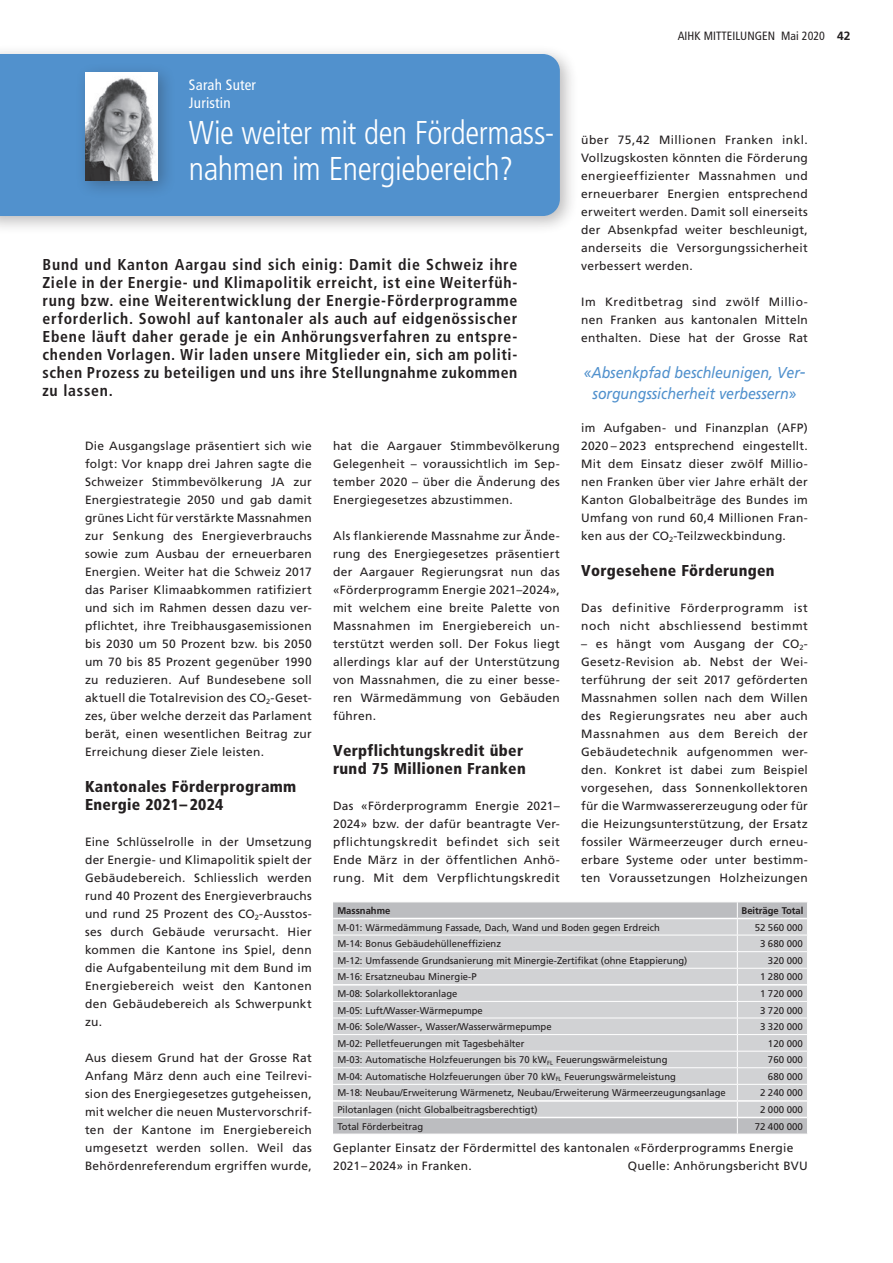
<style>
.page{position:relative;width:893px;height:1263px;background:#fff}
.page>*{position:absolute;margin:0;border:0;box-sizing:border-box;transform-origin:0 0}
.t1{font:300 condensed 33px/36px "Frutiger";letter-spacing:-.01em;color:#fff}
.t2{font:700 condensed 15.75px/18px "Frutiger";letter-spacing:.04em;color:#231f20;text-align:justify}
.t3{font:900 condensed 15.75px/18px "Frutiger";letter-spacing:.02em;color:#231f20}
.t4{font:italic 15.75px/21px "Frutiger";letter-spacing:-.005em;color:#5191cd;text-align:center;scale:.9 1}
.t5{font:condensed 15px/18px "Frutiger";letter-spacing:.015em;color:#fff}
.t6{font:12px/18px "Frutiger";letter-spacing:.025em;color:#231f20;text-align:justify}
.t7{font:12px/18px "Frutiger";letter-spacing:.05em;color:#231f20}
.t8{font:condensed 12px "Frutiger";color:#231f20}
.t9{font:9.75px "Frutiger";color:#231f20}
.t10{font:700 9.75px "Frutiger";color:#231f20}
.s1{font-family:"Frutiger LT";font-weight:700;font-stretch:normal}
</style>
<div class="page">
<div style="left:0;top:44px;width:578px;height:191px;background:#231f20;opacity:.3"></div>
<div style="left:0;top:54px;width:560px;height:162px;background:#5191cd"></div>
<div style="left:75px;top:62px;width:101px;height:137px;background:#231f20;opacity:.3"></div>
<img style="left:85px;top:72px;width:73px;height:108px">
<svg style="left:333px;top:902px;width:474px;height:232px;background:#bebfc2"></svg>
<div style="left:333px;top:919px;width:474px;height:198px;background:#d1d2d4"></div>
<hr style="left:333px;top:935px;width:404px;height:1px;background:#fff">
<hr style="left:737px;top:935px;width:71px;height:1px;background:#fff">
<hr style="left:333px;top:951px;width:404px;height:1px;background:#fff">
<hr style="left:737px;top:951px;width:71px;height:1px;background:#fff">
<hr style="left:333px;top:968px;width:404px;height:1px;background:#fff">
<hr style="left:737px;top:968px;width:71px;height:1px;background:#fff">
<hr style="left:333px;top:1001px;width:404px;height:1px;background:#fff">
<hr style="left:737px;top:1001px;width:71px;height:1px;background:#fff">
<hr style="left:333px;top:1017px;width:404px;height:1px;background:#fff">
<hr style="left:737px;top:1017px;width:71px;height:1px;background:#fff">
<hr style="left:333px;top:1034px;width:404px;height:1px;background:#fff">
<hr style="left:737px;top:1034px;width:71px;height:1px;background:#fff">
<hr style="left:333px;top:1051px;width:404px;height:1px;background:#fff">
<hr style="left:737px;top:1051px;width:71px;height:1px;background:#fff">
<hr style="left:333px;top:1067px;width:404px;height:1px;background:#fff">
<hr style="left:737px;top:1067px;width:71px;height:1px;background:#fff">
<hr style="left:333px;top:1084px;width:404px;height:1px;background:#fff">
<hr style="left:737px;top:1084px;width:71px;height:1px;background:#fff">
<svg style="left:737px;top:902px;width:1px;height:232px"></svg>
<hr style="left:333px;top:984px;width:404px;height:1px;background:#fff">
<hr style="left:737px;top:984px;width:70px;height:1px;background:#fff">
<hr style="left:333px;top:1100px;width:404px;height:2px;background:#fff">
<hr style="left:737px;top:1100px;width:70px;height:2px;background:#fff">
<hr style="left:333px;top:1117px;width:404px;height:1px;background:#fff">
<hr style="left:737px;top:1117px;width:70px;height:1px;background:#fff">
<hr style="left:333px;top:918px;width:404px;height:1px;background:#fff">
<hr style="left:737px;top:918px;width:70px;height:1px;background:#fff">
<p class="t5" style="left:189px;top:76px;width:69px">Sarah Suter<br>Juristin</p>
<h1 class="t1" style="left:189px;top:115px;width:367px">Wie weiter mit den Fördermass&shy;nahmen im Energiebereich?</h1>
<p class="t2" style="left:43px;top:256px;width:476px">Bund und Kanton Aargau sind sich einig: Damit die Schweiz ihre Ziele in der Energie- und Klimapolitik erreicht, ist eine Weiterfüh&shy;rung bzw. eine Weiterentwicklung der Energie-Förderprogramme erforderlich. Sowohl auf kantonaler als auch auf eidgenössischer Ebene läuft daher gerade je ein Anhörungsverfahren zu entspre&shy;chenden Vorlagen. Wir laden unsere Mitglieder ein, sich am politi&shy;schen Prozess zu beteiligen und uns ihre Stellungnahme zukommen zu lassen.</p>
<p class="t8" style="left:678px;top:29px;width:174px">AIHK MITTEILUNGEN Mai 2020 <span class="s1">42</span></p>
<p class="t6" style="left:581px;top:131px;width:228px">über 75,42 Millionen Franken inkl.<br>Vollzugskosten könnten die Förderung energieeffizienter Massnahmen und erneuerbarer Energien entsprechend erweitert werden. Damit soll einerseits der Absenkpfad weiter beschleunigt, anderseits die Versorgungssicherheit verbessert werden.</p>
<p class="t6" style="left:581px;top:293px;width:228px">Im Kreditbetrag sind zwölf Millio&shy;nen Franken aus kantonalen Mitteln enthalten. Diese hat der Grosse Rat</p>
<h2 class="t4" style="left:584px;top:362px;width:248px">«Absenkpfad beschleunigen, Ver&shy;sorgungssicherheit verbessern»</h2>
<p class="t6" style="left:85px;top:437px;width:228px">Die Ausgangslage präsentiert sich wie folgt: Vor knapp drei Jahren sagte die Schweizer Stimmbevölkerung JA zur Energiestrategie 2050 und gab damit grünes Licht für verstärkte Massnahmen zur Senkung des Energieverbrauchs sowie zum Ausbau der erneuerbaren Energien. Weiter hat die Schweiz 2017 das Pariser Klimaabkommen ratifiziert und sich im Rahmen dessen dazu ver&shy;pflichtet, ihre Treibhausgasemissionen bis 2030 um 50 Prozent bzw. bis 2050 um 70 bis 85 Prozent gegenüber 1990 zu reduzieren. Auf Bundesebene soll aktuell die Totalrevision des CO<sub>2</sub>-Geset&shy;zes, über welche derzeit das Parlament berät, einen wesentlichen Beitrag zur Erreichung dieser Ziele leisten.</p>
<h2 class="t3" style="left:85px;top:777px;width:213px">Kantonales Förderprogramm<br>Energie 2021–2024</h2>
<p class="t6" style="left:85px;top:833px;width:228px">Eine Schlüsselrolle in der Umsetzung der Energie- und Klimapolitik spielt der Gebäudebereich. Schliesslich werden rund 40 Prozent des Energieverbrauchs und rund 25 Prozent des CO<sub>2</sub>-Ausstos&shy;ses durch Gebäude verursacht. Hier kommen die Kantone ins Spiel, denn die Aufgabenteilung mit dem Bund im Energiebereich weist den Kantonen den Gebäudebereich als Schwerpunkt zu.</p>
<p class="t6" style="left:85px;top:1049px;width:228px">Aus diesem Grund hat der Grosse Rat Anfang März denn auch eine Teilrevi&shy;sion des Energiegesetzes gutgeheissen, mit welcher die neuen Mustervorschrif&shy;ten der Kantone im Energiebereich umgesetzt werden sollen. Weil das Behördenreferendum ergriffen wurde,</p>
<p class="t6" style="left:333px;top:437px;width:228px">hat die Aargauer Stimmbevölkerung Gelegenheit – voraussichtlich im Sep&shy;tember 2020 – über die Änderung des Energiegesetzes abzustimmen.</p>
<p class="t6" style="left:333px;top:527px;width:228px">Als flankierende Massnahme zur Ände&shy;rung des Energiegesetzes präsentiert der Aargauer Regierungsrat nun das «Förderprogramm Energie 2021–2024», mit welchem eine breite Palette von Massnahmen im Energiebereich un&shy;terstützt werden soll. Der Fokus liegt allerdings klar auf der Unterstützung von Massnahmen, die zu einer besse&shy;ren Wärmedämmung von Gebäuden führen.</p>
<h2 class="t3" style="left:333px;top:741px;width:194px">Verpflichtungskredit über rund 75 Millionen Franken</h2>
<p class="t6" style="left:333px;top:797px;width:228px">Das «Förderprogramm Energie 2021– 2024» bzw. der dafür beantragte Ver&shy;pflichtungskredit befindet sich seit Ende März in der öffentlichen Anhö&shy;rung. Mit dem Verpflichtungskredit</p>
<p class="t6" style="left:581px;top:419px;width:228px">im Aufgaben- und Finanzplan (AFP)<br>2020 – 2023 entsprechend eingestellt.<br>Mit dem Einsatz dieser zwölf Millio&shy;nen Franken über vier Jahre erhält der Kanton Globalbeiträge des Bundes im Umfang von rund 60,4 Millionen Fran&shy;ken aus der CO<sub>2</sub>-Teilzweckbindung.</p>
<h2 class="t3" style="left:581px;top:561px;width:195px">Vorgesehene Förderungen</h2>
<p class="t7" style="left:581px;top:599px;width:228px">Das definitive Förderprogramm ist noch nicht abschliessend bestimmt</p>
<p class="t6" style="left:581px;top:635px;width:228px">– es hängt vom Ausgang der CO<sub>2</sub>- Gesetz-Revision ab. Nebst der Wei&shy;terführung der seit 2017 geförderten Massnahmen sollen nach dem Willen des Regierungsrates neu aber auch Massnahmen aus dem Bereich der Gebäudetechnik aufgenommen wer&shy;den. Konkret ist dabei zum Beispiel vorgesehen, dass Sonnenkollektoren für die Warmwassererzeugung oder für die Heizungsunterstützung, der Ersatz fossiler Wärmeerzeuger durch erneu&shy;erbare Systeme oder unter bestimm&shy;ten Voraussetzungen Holzheizungen</p>
<p class="t10" style="left:337px;top:904px;width:55px">Massnahme</p>
<p class="t10" style="left:742px;top:904px;width:63px">Beiträge Total</p>
<p class="t9" style="left:337px;top:922px;width:324px">M-01: Wärmedämmung Fassade, Dach, Wand und Boden gegen Erdreich</p>
<p class="t9" style="left:755px;top:922px;width:50px">52 560 000</p>
<p class="t9" style="left:337px;top:938px;width:165px">M-14: Bonus Gebäudehülleneffizienz</p>
<p class="t9" style="left:760px;top:938px;width:44px">3 680 000</p>
<p class="t9" style="left:337px;top:955px;width:352px">M-12: Umfassende Grundsanierung mit Minergie-Zertifikat (ohne Etappierung)</p>
<p class="t9" style="left:768px;top:955px;width:36px">320 000</p>
<p class="t9" style="left:337px;top:971px;width:141px">M-16: Ersatzneubau Minergie-P</p>
<p class="t9" style="left:760px;top:971px;width:44px">1 280 000</p>
<p class="t9" style="left:337px;top:988px;width:122px">M-08: Solarkollektoranlage</p>
<p class="t9" style="left:760px;top:988px;width:44px">1 720 000</p>
<p class="t9" style="left:337px;top:1004px;width:147px">M-05: Luft/Wasser-Wärmepumpe</p>
<p class="t9" style="left:760px;top:1004px;width:44px">3 720 000</p>
<p class="t9" style="left:337px;top:1021px;width:216px">M-06: Sole/Wasser-, Wasser/Wasserwärmepumpe</p>
<p class="t9" style="left:760px;top:1021px;width:44px">3 320 000</p>
<p class="t9" style="left:337px;top:1037px;width:189px">M-02: Pelletfeuerungen mit Tagesbehälter</p>
<p class="t9" style="left:768px;top:1037px;width:36px">120 000</p>
<p class="t9" style="left:337px;top:1054px;width:332px">M-03: Automatische Holzfeuerungen bis 70 kW<sub>FL</sub> Feuerungswärmeleistung</p>
<p class="t9" style="left:768px;top:1054px;width:36px">760 000</p>
<p class="t9" style="left:337px;top:1071px;width:340px">M-04: Automatische Holzfeuerungen über 70 kW<sub>FL</sub> Feuerungswärmeleistung</p>
<p class="t9" style="left:768px;top:1071px;width:36px">680 000</p>
<p class="t9" style="left:337px;top:1087px;width:390px">M-18: Neubau/Erweiterung Wärmenetz, Neubau/Erweiterung Wärmeerzeugungsanlage</p>
<p class="t9" style="left:760px;top:1087px;width:44px">2 240 000</p>
<p class="t9" style="left:337px;top:1104px;width:202px">Pilotanlagen (nicht Globalbeitragsberechtigt)</p>
<p class="t9" style="left:760px;top:1104px;width:44px">2 000 000</p>
<p class="t9" style="left:337px;top:1121px;width:87px">Total Förderbeitrag</p>
<p class="t9" style="left:755px;top:1121px;width:50px">72 400 000</p>
<p class="t6" style="left:333px;top:1139px;width:462px">Geplanter Einsatz der Fördermittel des kantonalen «Förderprogramms Energie<br>2021– 2024» in Franken.</p>
<p class="t6" style="left:628px;top:1157px;width:182px">Quelle: Anhörungsbericht BVU</p>
</div>
